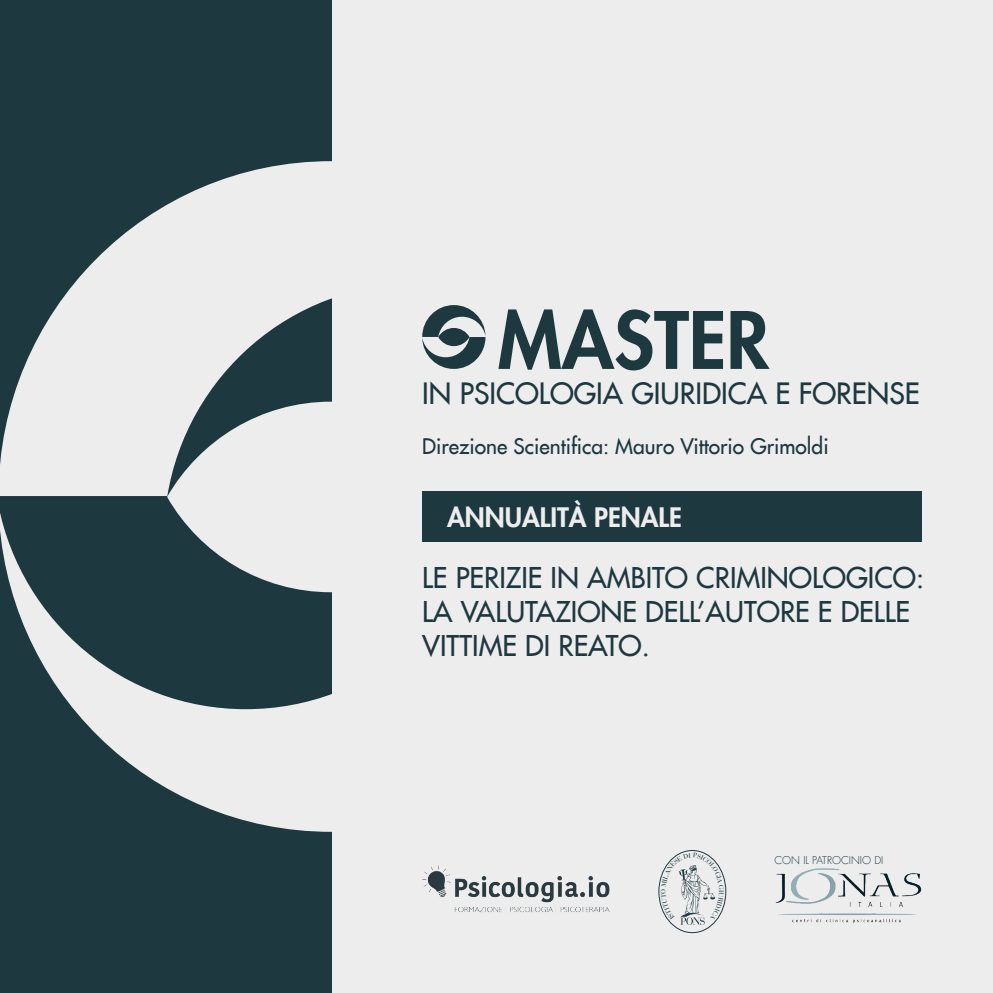
<style>
.page{position:relative;width:993px;height:993px;background:#fff}
.page>*{position:absolute;margin:0;border:0;box-sizing:border-box;transform-origin:0 0}
.Heading_1_-_All_Caps{font:800 76.83px "Futura LT";color:#1e383f}
.Heading_1_-_All_Caps-2{font:28.7px "Futura LT";color:#1e383f}
.Heading_1_-_Align_Le{font:28px/33.6px "Futura LT";color:#1e383f}
.Heading_1_-_All_Caps-3{font:800 26.25px "Futura LT";color:#ededed}
.Heading_1_-_Align_Le-2{font:21px "Futura LT";color:#1e383f}
.Heading_1_-_Align_Le-3{font:300 10.5px "Futura LT";color:#1e383f}
</style>
<div class="page">
<div style="left:0;top:0;width:992px;height:992px;background:#ededed"></div>
<img style="left:422px;top:865px;width:188px;height:47px">
<div style="left:658px;top:850px;width:67px;height:82px;border:1px solid #1e383f;border-radius:50%"></div>
<div style="left:0;top:0;width:331px;height:992px;background:#1e383f"></div>
<svg style="left:0;top:161px;width:486px;height:335px;fill:#ededed"></svg>
<svg style="left:0;top:497px;width:663px;height:334px;fill:#ededed"></svg>
<svg style="left:422px;top:305px;width:63px;height:64px"></svg>
<img style="left:775px;top:868px;width:147px;height:55px">
<div style="left:422px;top:490px;width:499px;height:51px;background:#1e383f"></div>
<svg style="left:660px;top:852px;width:63px;height:72px"></svg>
<p class="Heading_1_-_All_Caps" style="left:497px;top:289px;width:273px">MASTER</p>
<p class="Heading_1_-_All_Caps-2" style="left:422px;top:374px;width:499px">IN PSICOLOGIA GIURIDICA E FORENSE</p>
<p class="Heading_1_-_Align_Le-2" style="left:422px;top:433px;width:408px">Direzione Scientifica: Mauro Vittorio Grimoldi</p>
<p class="Heading_1_-_All_Caps-3" style="left:447px;top:500px;width:236px">ANNUALITÀ PENALE</p>
<p class="Heading_1_-_Align_Le" style="left:422px;top:561px;width:503px">LE PERIZIE IN AMBITO CRIMINOLOGICO:<br>LA VALUTAZIONE DELL’AUTORE E DELLE<br>VITTIME DI REATO.</p>
<p class="Heading_1_-_Align_Le-3" style="left:774px;top:853px;width:110px">CON IL PATROCINIO DI</p>
</div>
